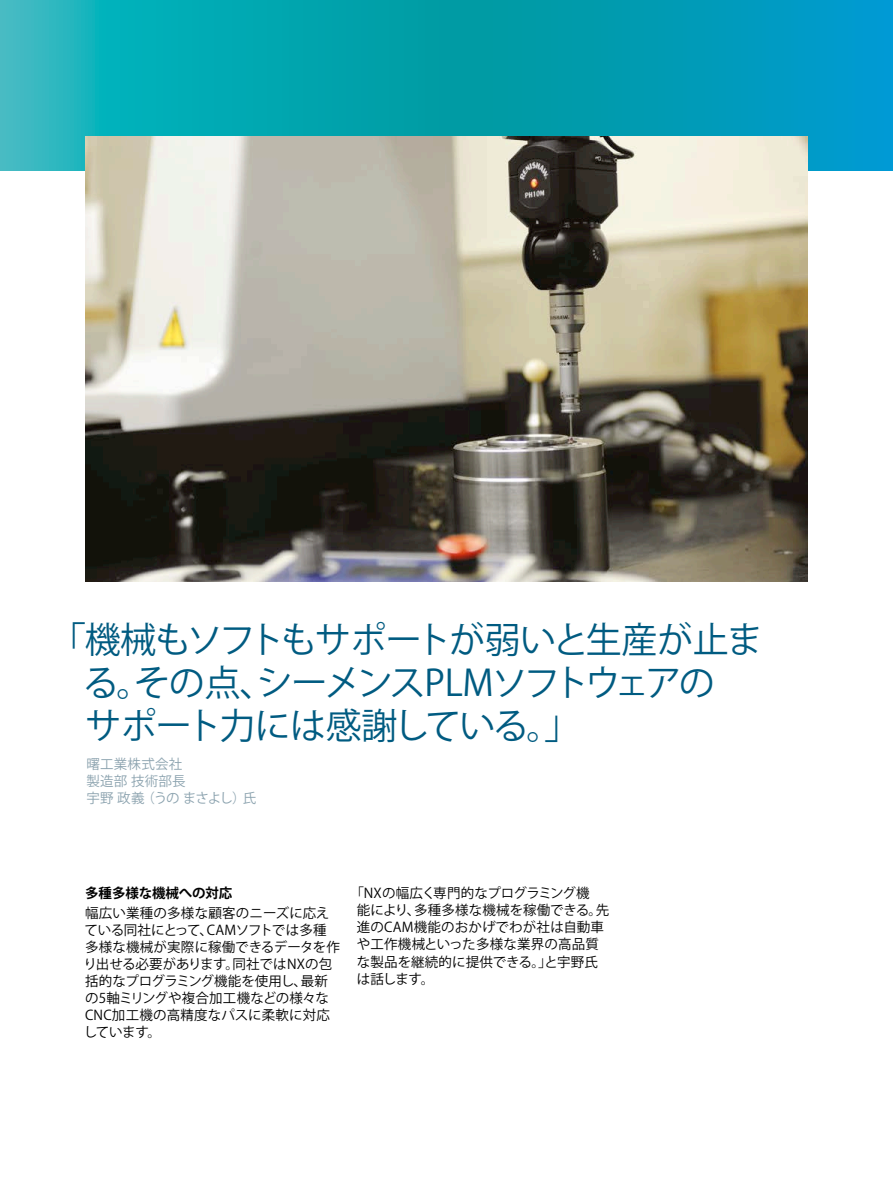
<style>
.page{position:relative;width:893px;height:1191px;background:#fff}
.page>*{position:absolute;margin:0;border:0;box-sizing:border-box;transform-origin:0 0}
.t1{font:36px/43.2px "Koz Go Pro";letter-spacing:-.06em;color:#005b81}
.t2{font:13.5px/17px "Koz Go Pro";letter-spacing:.015em;color:#000}
.t3{font:13.5px/17px "Koz Go Pro";letter-spacing:.015em;color:#8ca3af}
.t4{font:700 13.5px "Koz Go Pro";letter-spacing:-.005em;color:#000}
</style>
<div class="page">
<svg style="left:0;top:0;width:893px;height:170px;background:#06a3b6"></svg>
<img style="left:85px;top:136px;width:723px;height:445px">
<h1 class="t1" style="left:83px;top:618px;width:682px;text-indent:-33px">「機械もソフトもサポートが弱いと生産が止まる。その点、シーメンスPLMソフトウェアの<br>サポート力には感謝している。」</h1>
<p class="t3" style="left:87px;top:755px;width:171px">曙工業株式会社<br>製造部 技術部長<br>宇野 政義 （うの まさよし）氏</p>
<p class="t4" style="left:85px;top:885px;width:149px">多種多様な機械への対応</p>
<p class="t2" style="left:84px;top:904px;width:258px">幅広い業種の多様な顧客のニーズに応えている同社にとって、CAMソフトでは多種多様な機械が実際に稼働できるデータを作り出せる必要があります。同社ではNXの包括的なプログラミング機能を使用し、最新の5軸ミリングや複合加工機などの様々な<br>CNC加工機の高精度なパスに柔軟に対応しています。</p>
<p class="t2" style="left:357px;top:885px;width:254px;text-indent:-6px">「NXの幅広く専門的なプログラミング機<br>能により、多種多様な機械を稼働できる。先進のCAM機能のおかげでわが社は自動車や工作機械といった多様な業界の高品質な製品を継続的に提供できる。」と宇野氏は話します。</p>
</div>
